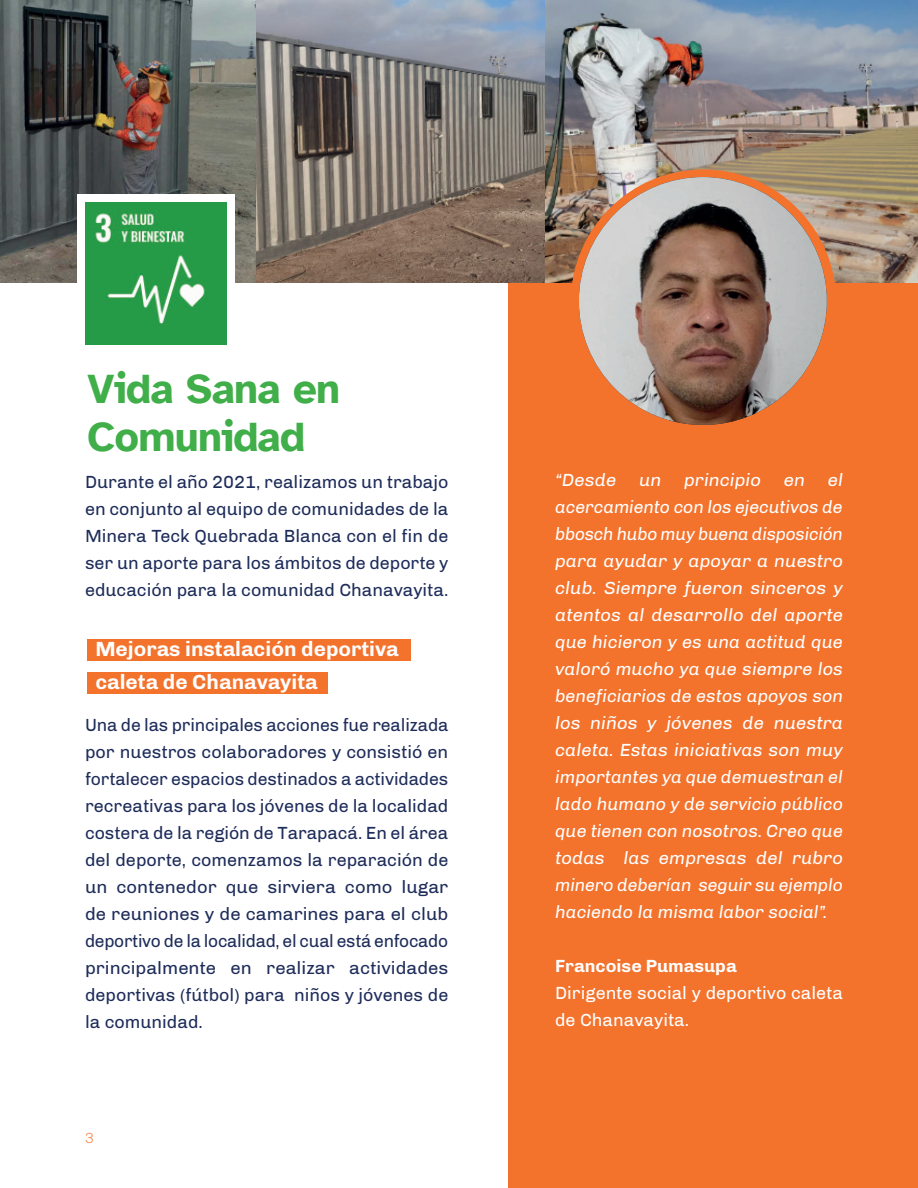
<style>
.page{position:relative;width:918px;height:1188px;background:#fff}
.page>*{position:absolute;margin:0;border:0;box-sizing:border-box;transform-origin:0 0}
.t1{font:700 42px/48px "Atkinson Hyperlegible";letter-spacing:-.015em;color:#40ae49}
.t2{font:700 21px/33px "Chivo";color:#fff}
.t3{font:18px/27px "Chivo";color:#1e2c5a;text-align:justify}
.t4{font:italic 18px/27px "Chivo";color:#fff;text-align:justify}
.t5{font:18px/27px "Chivo";color:#fff}
.t6{font:700 18px "Chivo";color:#fff}
.t7{font:300 15px "Chivo";color:#f3722c}
</style>
<div class="page">
<img style="left:0;top:0;width:542px;height:282px">
<div style="left:77px;top:195px;width:158px;height:157px;background:#fff"></div>
<div style="left:508px;top:220px;width:410px;height:968px;background:#f3722c"></div>
<img style="left:542px;top:0;width:376px;height:282px">
<div style="left:87px;top:639px;width:323px;height:21px;background:#f3722c"></div>
<div style="left:87px;top:673px;width:240px;height:21px;background:#f3722c"></div>
<svg style="left:567px;top:165px;width:272px;height:118px;background:#b09174"></svg>
<img style="left:571px;top:177px;width:264px;height:248px">
<img style="left:85px;top:203px;width:142px;height:141px">
<h1 class="t1" style="left:87px;top:365px;width:255px">Vida Sana en<br>Comunidad</h1>
<p class="t3" style="left:85px;top:469px;width:365px">Durante el año 2021, realizamos un trabajo en conjunto al equipo de comunidades de la Minera Teck Quebrada Blanca con el fin de ser un aporte para los ámbitos de deporte y educación para la comunidad Chanavayita.</p>
<p class="t2" style="left:95px;top:633px;width:305px">Mejoras instalación deportiva caleta de Chanavayita</p>
<p class="t3" style="left:85px;top:712px;width:365px">Una de las principales acciones fue realizada por nuestros colaboradores y consistió en fortalecer espacios destinados a actividades recreativas para los jóvenes de la localidad costera de la región de Tarapacá. En el área del deporte, comenzamos la reparación de un contenedor que sirviera como lugar de reuniones y de camarines para el club deportivo de la localidad, el cual está enfocado principalmente en realizar actividades deportivas (fútbol) para niños y jóvenes de la comunidad.</p>
<p class="t7" style="left:85px;top:1129px;width:11px">3</p>
<p class="t4" style="left:555px;top:467px;width:289px;text-indent:273px">el acercamiento con los ejecutivos de bbosch hubo muy buena disposición para ayudar y apoyar a nuestro club. Siempre fueron sinceros y atentos al desarrollo del aporte que hicieron y es una actitud que valoró mucho ya que siempre los beneficiarios de estos apoyos son los niños y jóvenes de nuestra caleta. Estas iniciativas son muy importantes ya que demuestran el lado humano y de servicio público que tienen con nosotros. Creo que todas las empresas del rubro minero deberían seguir su ejemplo haciendo la misma labor social”.</p>
<p class="t4" style="left:555px;top:467px;width:63px">“Desde</p>
<p class="t4" style="left:639px;top:467px;width:24px">un</p>
<p class="t4" style="left:684px;top:467px;width:78px">principio</p>
<p class="t4" style="left:784px;top:467px;width:23px">en</p>
<p class="t6" style="left:555px;top:956px;width:183px">Francoise Pumasupa</p>
<p class="t5" style="left:555px;top:980px;width:289px">Dirigente social y deportivo caleta de Chanavayita.</p>
</div>
